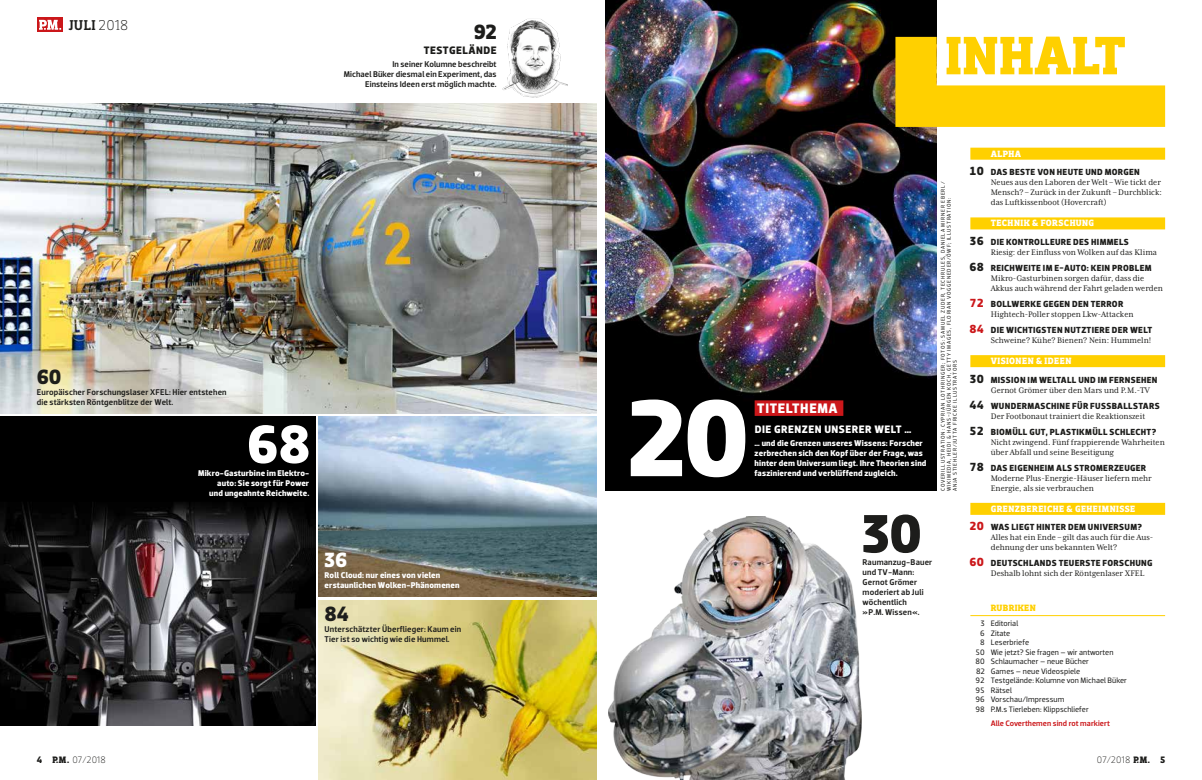
<style>
.page{position:relative;width:1202px;height:780px;background:#fff}
.page>*{position:absolute;margin:0;border:0;box-sizing:border-box;transform-origin:0 0}
.t1{font:700 111px "Dobra";color:#fff}
.t2{font:700 55px "Dobra Slab";letter-spacing:.01em;color:#ffd000}
.t3{font:700 55px "Dobra";color:#fff}
.t4{font:700 55px "Dobra";color:#1d1d1b}
.t5{font:700 21px "Dobra Slab";color:#1d1d1b}
.t6{font:700 21px "Dobra Slab";color:#fff}
.t7{font:500 14.5px "Dobra Slab";color:#1d1d1b}
.t8{font:700 14px "Dobra";letter-spacing:.045em;color:#fff}
.t9{font:700 11px "Dobra";letter-spacing:.045em;color:#fff}
.t10{font:700 11px "Dobra";letter-spacing:.045em;color:#1d1d1b}
.t11{font:300 9.5px "Dobra";letter-spacing:.02em;color:#1d1d1b}
.t12{font:9.3px/10px "Mrs Eaves XL Serif Nar OT";color:#1d1d1b}
.t13{font:700 9.3px "Dobra Slab";letter-spacing:.05em;color:#fff}
.t14{font:700 9.3px "Dobra Slab";letter-spacing:.035em;color:#ffd000}
.t15{font:700 9px "Dobra";letter-spacing:.035em;color:#1d1d1b}
.t16{font:500 8.5px/10px "Dobra";letter-spacing:.015em;color:#1d1d1b}
.t17{font:700 8.5px/10px "Dobra";letter-spacing:.02em;color:#fff}
.t18{font:8px "Dobra";letter-spacing:.01em;color:#1d1d1b}
.t19{font:500 8px "Dobra";letter-spacing:.005em;color:#cb171a}
.t20{font:5.5px/6px "Dobra";letter-spacing:.135em;color:#1d1d1b}
.s1{font-weight:300}
.s2{font-family:"Dobra Slab";font-weight:700}
.s3{font-weight:300;color:#cb171a}
.s4{font-size:12px}
.s5{font-size:12px;color:#cb171a}
</style>
<div class="page">
<img style="left:0;top:417px;width:315px;height:308px">
<img style="left:0;top:104px;width:596px;height:309px">
<img style="left:606px;top:0;width:331px;height:491px">
<img style="left:492px;top:19px;width:76px;height:85px">
<img style="left:609px;top:516px;width:252px;height:264px">
<img style="left:319px;top:417px;width:278px;height:179px">
<img style="left:319px;top:600px;width:278px;height:180px">
<div style="left:970px;top:148px;width:195px;height:12px;background:#ffd000"></div>
<div style="left:970px;top:217px;width:195px;height:12px;background:#ffd000"></div>
<div style="left:970px;top:355px;width:195px;height:12px;background:#ffd000"></div>
<div style="left:970px;top:503px;width:195px;height:12px;background:#ffd000"></div>
<hr style="left:970px;top:615px;width:195px;height:1px;background:#ffd000">
<svg style="left:37px;top:17px;width:26px;height:15px"></svg>
<svg style="left:39px;top:20px;width:22px;height:10px"></svg>
<div style="left:755px;top:400px;width:88px;height:16px;background:#cb171a"></div>
<svg style="left:895px;top:37px;width:270px;height:90px"></svg>
<h3 class="t7" style="left:69px;top:16px;width:61px">JULI <span class="s1">2018</span></h3>
<h3 class="t5" style="left:474px;top:20px;width:24px">92</h3>
<p class="t10" style="left:424px;top:44px;width:74px">TESTGELÄNDE</p>
<p class="t16" style="left:344px;top:59px;width:154px;text-align:right">In seiner Kolumne beschreibt<br>Michael Büker diesmal ein Experiment, das<br>Einsteins Ideen erst möglich machte.</p>
<h3 class="t5" style="left:37px;top:364px;width:26px">60</h3>
<p class="t16" style="left:37px;top:387px;width:191px">Europäischer Forschungslaser XFEL: Hier entstehen die stärksten Röntgenblitze der Welt.</p>
<h2 class="t3" style="left:247px;top:412px;width:65px">68</h2>
<p class="t17" style="left:198px;top:468px;width:113px;text-align:right">Mikro-Gasturbine im Elektro&shy;auto: Sie sorgt für Power<br>und ungeahnte Reichweite.</p>
<h3 class="t6" style="left:325px;top:547px;width:24px">36</h3>
<p class="t17" style="left:325px;top:570px;width:137px">Roll Cloud: nur eines von vielen erstaunlichen Wolken-Phänomenen</p>
<h3 class="t5" style="left:325px;top:601px;width:26px">84</h3>
<p class="t16" style="left:325px;top:624px;width:138px">Unterschätzter Überflieger: Kaum ein<br>Tier ist so wichtig wie die Hummel.</p>
<p class="t11" style="left:37px;top:753px;width:71px"><span class="s2">4 P.M.</span> 07/2018</p>
<h2 class="t2" style="left:945px;top:23px;width:182px">INHALT</h2>
<h1 class="t1" style="left:628px;top:373px;width:123px">20</h1>
<h3 class="t8" style="left:757px;top:400px;width:85px">TITELTHEMA<span class="s3">.</span></h3>
<p class="t9" style="left:755px;top:423px;width:158px">DIE GRENZEN UNSERER WELT …</p>
<p class="t17" style="left:755px;top:438px;width:173px">… und die Grenzen unseres Wissens: Forscher zerbrechen sich den Kopf über der Frage, was hinter dem Universum liegt. Ihre Theorien sind faszinierend und verblüffend zugleich.</p>
<p class="t20" style="left:940px;top:491px;width:311px;rotate:-90deg">COVERILLUSTRATION: CYPRIAN LOTHRINGER; FOTOS: SAMUEL ZUDER, TECHRULES, DANIELA MIRNER EBERL/<br>WIKIMEDIA, HEIDI &amp; HANS-JÜRGEN KOCH, GETTY IMAGES, FLORIAN VOGGENEDER/ÖWF; ILLUSTRATION:<br>ANJA STIEHLER/JUTTA FRICKE ILLUSTRATORS</p>
<h2 class="t4" style="left:862px;top:501px;width:62px">30</h2>
<p class="t16" style="left:863px;top:557px;width:71px">Raumanzug-Bauer und TV-Mann:<br>Gernot Grömer moderiert ab Juli wöchentlich<br>»P.M. Wissen«.</p>
<p class="t13" style="left:991px;top:148px;width:32px">ALPHA</p>
<p class="t15" style="left:969px;top:167px;width:172px"><span class="s4">10</span> DAS BESTE VON HEUTE UND MORGEN</p>
<p class="t12" style="left:991px;top:177px;width:173px;text-align:justify">Neues aus den Laboren der Welt – Wie tickt der Mensch? – Zurück in der Zukunft – Durchblick: das Luftkissenboot (Hovercraft)</p>
<p class="t13" style="left:991px;top:218px;width:105px">TECHNIK &amp; FORSCHUNG</p>
<p class="t15" style="left:969px;top:237px;width:161px"><span class="s4">36</span> DIE KONTROLLEURE DES HIMMELS</p>
<p class="t12" style="left:991px;top:247px;width:168px">Riesig: der Einfluss von Wolken auf das Klima</p>
<p class="t15" style="left:969px;top:263px;width:184px"><span class="s4">68</span> REICHWEITE IM E-AUTO: KEIN PROBLEM</p>
<p class="t12" style="left:991px;top:273px;width:174px">Mikro-Gasturbinen sorgen dafür, dass die<br>Akkus auch während der Fahrt geladen werden</p>
<p class="t15" style="left:969px;top:299px;width:155px"><span class="s5">72</span> BOLLWERKE GEGEN DEN TERROR</p>
<p class="t12" style="left:991px;top:309px;width:144px">Hightech-Poller stoppen Lkw-Attacken</p>
<p class="t15" style="left:969px;top:324px;width:184px"><span class="s5">84</span> DIE WICHTIGSTEN NUTZTIERE DER WELT</p>
<p class="t12" style="left:991px;top:335px;width:162px">Schweine? Kühe? Bienen? Nein: Hummeln!</p>
<p class="t13" style="left:991px;top:355px;width:82px">VISIONEN &amp; IDEEN</p>
<p class="t15" style="left:969px;top:374px;width:190px"><span class="s4">30</span> MISSION IM WELTALL UND IM FERNSEHEN</p>
<p class="t12" style="left:991px;top:385px;width:160px">Gernot Grömer über den Mars und P.M.-TV</p>
<p class="t15" style="left:969px;top:400px;width:192px"><span class="s4">44</span> WUNDERMASCHINE FÜR FUSSBALLSTARS</p>
<p class="t12" style="left:991px;top:411px;width:156px">Der Footbonaut trainiert die Reaktionszeit</p>
<p class="t15" style="left:969px;top:426px;width:188px"><span class="s4">52</span> BIOMÜLL GUT, PLASTIKMÜLL SCHLECHT?</p>
<p class="t12" style="left:991px;top:437px;width:176px">Nicht zwingend. Fünf frappierende Wahrheiten über Abfall und seine Beseitigung</p>
<p class="t15" style="left:969px;top:462px;width:178px"><span class="s4">78</span> DAS EIGENHEIM ALS STROMERZEUGER</p>
<p class="t12" style="left:991px;top:473px;width:163px">Moderne Plus-Energie-Häuser liefern mehr<br>Energie, als sie verbrauchen</p>
<p class="t13" style="left:991px;top:503px;width:146px">GRENZBEREICHE &amp; GEHEIMNISSE</p>
<p class="t15" style="left:969px;top:522px;width:174px"><span class="s5">20</span> WAS LIEGT HINTER DEM UNIVERSUM?</p>
<p class="t12" style="left:991px;top:532px;width:164px">Alles hat ein Ende – gilt das auch für die Aus&shy;dehnung der uns bekannten Welt?</p>
<p class="t15" style="left:969px;top:558px;width:184px"><span class="s5">60</span> DEUTSCHLANDS TEUERSTE FORSCHUNG</p>
<p class="t12" style="left:991px;top:568px;width:155px">Deshalb lohnt sich der Röntgenlaser XFEL</p>
<p class="t14" style="left:991px;top:602px;width:46px">RUBRIKEN</p>
<p class="t18" style="left:981px;top:618px;width:39px">3 Editorial</p>
<p class="t18" style="left:980px;top:628px;width:32px">6 Zitate</p>
<p class="t18" style="left:980px;top:637px;width:50px">8 Leserbriefe</p>
<p class="t18" style="left:975px;top:647px;width:140px">50 Wie jetzt? Sie fragen – wir antworten</p>
<p class="t18" style="left:975px;top:656px;width:115px">80 Schlaumacher – neue Bücher</p>
<p class="t18" style="left:976px;top:666px;width:106px">82 Games – neue Videospiele</p>
<p class="t18" style="left:975px;top:675px;width:153px">92 Testgelände: Kolumne von Michael Büker</p>
<p class="t18" style="left:975px;top:685px;width:38px">95 Rätsel</p>
<p class="t18" style="left:975px;top:694px;width:91px">96 Vorschau/Impressum</p>
<p class="t18" style="left:975px;top:704px;width:115px">98 P.M.s Tierleben: Klippschliefer</p>
<p class="t19" style="left:991px;top:718px;width:121px">Alle Coverthemen sind rot markiert</p>
<p class="t11" style="left:1097px;top:753px;width:70px">07/2018 <span class="s2">P.M. 5</span></p>
</div>
